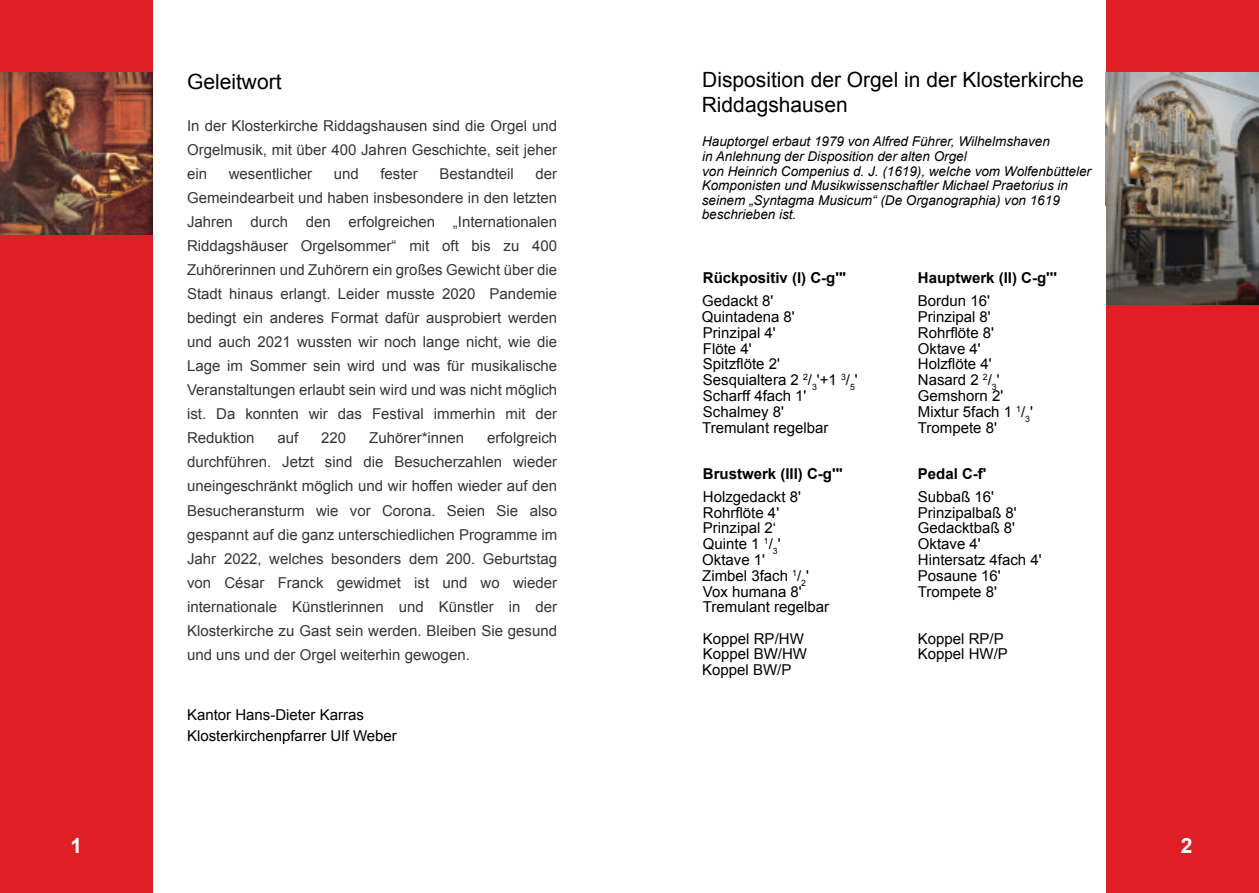
<style>
.page{position:relative;width:1259px;height:893px;background:#fff}
.page>*{position:absolute;margin:0;border:0;box-sizing:border-box;transform-origin:0 0}
.t1{font:21px/24.9px "Arial";color:#000}
.t2{font:700 21px "Arial";color:#fff}
.t3{font:15px/24px "Arial";color:#353535;text-align:justify}
.t4{font:15px/21px "Arial";color:#000}
.t5{font:700 15px "Arial";color:#000}
.t6{font:italic 13.5px/14.5px "Arial";color:#000}
</style>
<div class="page">
<div style="left:0;top:0;width:153px;height:893px;background:#e01e25"></div>
<div style="left:1106px;top:0;width:153px;height:893px;background:#e01e25"></div>
<img style="left:0;top:72px;width:153px;height:163px">
<img style="left:1105px;top:72px;width:154px;height:232px">
<h1 class="t1" style="left:187px;top:72px;width:96px">Geleitwort</h1>
<p class="t3" style="left:187px;top:116px;width:372px">In der Klosterkirche Riddagshausen sind die Orgel und Orgelmusik, mit über 400 Jahren Geschichte, seit jeher ein</p>
<p class="t3" style="left:229px;top:164px;width:85px">wesentlicher</p>
<p class="t3" style="left:334px;top:164px;width:27px">und</p>
<p class="t3" style="left:380px;top:164px;width:39px">fester</p>
<p class="t3" style="left:439px;top:164px;width:76px">Bestandteil</p>
<p class="t3" style="left:187px;top:164px;width:372px;text-indent:348px">der Gemeindearbeit und haben insbesondere in den letzten Jahren durch den erfolgreichen „Internationalen Riddagshäuser Orgelsommer“ mit oft bis zu 400<br>Zuhörerinnen und Zuhörern ein großes Gewicht über die Stadt hinaus erlangt. Leider musste 2020 Pandemie bedingt ein anderes Format dafür ausprobiert werden und auch 2021 wussten wir noch lange nicht, wie die Lage im Sommer sein wird und was für musikalische Veranstaltungen erlaubt sein wird und was nicht möglich ist. Da konnten wir das Festival immerhin mit der Reduktion</p>
<p class="t3" style="left:187px;top:428px;width:372px;text-indent:300px">erfolgreich durchführen. Jetzt sind die Besucherzahlen wieder uneingeschränkt möglich und wir hoffen wieder auf den Besucheransturm wie vor Corona. Seien Sie also gespannt auf die ganz unterschiedlichen Programme im Jahr 2022, welches besonders dem 200. Geburtstag von César Franck gewidmet ist und wo wieder internationale Künstlerinnen und Künstler in der Klosterkirche zu Gast sein werden. Bleiben Sie gesund und uns und der Orgel weiterhin gewogen.</p>
<p class="t3" style="left:277px;top:428px;width:22px">auf</p>
<p class="t3" style="left:321px;top:428px;width:27px">220</p>
<p class="t3" style="left:369px;top:428px;width:97px">Zuhörer*innen</p>
<p class="t4" style="left:187px;top:705px;width:211px">Kantor Hans-Dieter Karras<br>Klosterkirchenpfarrer Ulf Weber</p>
<h1 class="t1" style="left:702px;top:69px;width:384px">Disposition der Orgel in der Klosterkirche<br>Riddagshausen</h1>
<p class="t6" style="left:702px;top:136px;width:391px">Hauptorgel erbaut 1979 von Alfred Führer, Wilhelmshaven<br>in Anlehnung der Disposition der alten Orgel<br>von Heinrich Compenius d. J. (1619), welche vom Wolfenbütteler Komponisten und Musikwissenschaftler Michael Praetorius in seinem „Syntagma Musicum“ (De Organographia) von 1619 beschrieben ist.</p>
<p class="t5" style="left:703px;top:273px;width:145px">Rückpositiv (I) C-g'''</p>
<p class="t5" style="left:918px;top:273px;width:141px">Hauptwerk (II) C-g'''</p>
<p class="t4" style="left:702px;top:292px;width:73px">Gedackt 8'</p>
<p class="t4" style="left:918px;top:292px;width:74px">Bordun 16'</p>
<p class="t4" style="left:702px;top:308px;width:94px">Quintadena 8'</p>
<p class="t4" style="left:918px;top:308px;width:74px">Prinzipal 8'</p>
<p class="t4" style="left:703px;top:323px;width:74px">Prinzipal 4'</p>
<p class="t4" style="left:918px;top:323px;width:78px">Rohrflöte 8'</p>
<p class="t4" style="left:703px;top:339px;width:50px">Flöte 4'</p>
<p class="t4" style="left:918px;top:339px;width:64px">Oktave 4'</p>
<p class="t4" style="left:703px;top:355px;width:79px">Spitzflöte 2'</p>
<p class="t4" style="left:918px;top:355px;width:75px">Holzflöte 4'</p>
<p class="t4" style="left:703px;top:371px;width:156px">Sesquialtera 2 <sup>2</sup>/<sub>3</sub>'+1 <sup>3</sup>/<sub>5</sub>'</p>
<p class="t4" style="left:918px;top:371px;width:83px">Nasard 2 <sup>2</sup>/<sub>3</sub>'</p>
<p class="t4" style="left:703px;top:386px;width:105px">Scharff 4fach 1'</p>
<p class="t4" style="left:918px;top:386px;width:87px">Gemshorn 2'</p>
<p class="t4" style="left:703px;top:402px;width:83px">Schalmey 8'</p>
<p class="t4" style="left:918px;top:402px;width:117px">Mixtur 5fach 1 <sup>1</sup>/<sub>3</sub>'</p>
<p class="t4" style="left:702px;top:418px;width:128px">Tremulant regelbar</p>
<p class="t4" style="left:918px;top:418px;width:81px">Trompete 8'</p>
<p class="t5" style="left:703px;top:468px;width:141px">Brustwerk (III) C-g'''</p>
<p class="t5" style="left:918px;top:468px;width:70px">Pedal C-f'</p>
<p class="t4" style="left:703px;top:487px;width:99px">Holzgedackt 8'</p>
<p class="t4" style="left:918px;top:487px;width:78px">Subbaß 16'</p>
<p class="t4" style="left:703px;top:503px;width:78px">Rohrflöte 4'</p>
<p class="t4" style="left:918px;top:503px;width:100px">Prinzipalbaß 8'</p>
<p class="t4" style="left:703px;top:519px;width:75px">Prinzipal 2‘</p>
<p class="t4" style="left:918px;top:519px;width:99px">Gedacktbaß 8'</p>
<p class="t4" style="left:703px;top:535px;width:79px">Quinte 1 <sup>1</sup>/<sub>3</sub>'</p>
<p class="t4" style="left:918px;top:535px;width:64px">Oktave 4'</p>
<p class="t4" style="left:702px;top:551px;width:64px">Oktave 1'</p>
<p class="t4" style="left:918px;top:551px;width:125px">Hintersatz 4fach 4'</p>
<p class="t4" style="left:702px;top:566px;width:108px">Zimbel 3fach <sup>1</sup>/<sub>2</sub>'</p>
<p class="t4" style="left:918px;top:566px;width:84px">Posaune 16'</p>
<p class="t4" style="left:703px;top:582px;width:100px">Vox humana 8'</p>
<p class="t4" style="left:918px;top:582px;width:81px">Trompete 8'</p>
<p class="t4" style="left:703px;top:593px;width:128px;line-height:31.3px">Tremulant regelbar<br>Koppel RP/HW</p>
<p class="t4" style="left:918px;top:629px;width:87px">Koppel RP/P</p>
<p class="t4" style="left:703px;top:645px;width:106px">Koppel BW/HW</p>
<p class="t4" style="left:918px;top:645px;width:92px">Koppel HW/P</p>
<p class="t4" style="left:702px;top:661px;width:91px">Koppel BW/P</p>
<h1 class="t2" style="left:71px;top:838px;width:13px">1</h1>
<h1 class="t2" style="left:1180px;top:838px;width:13px">2</h1>
</div>
